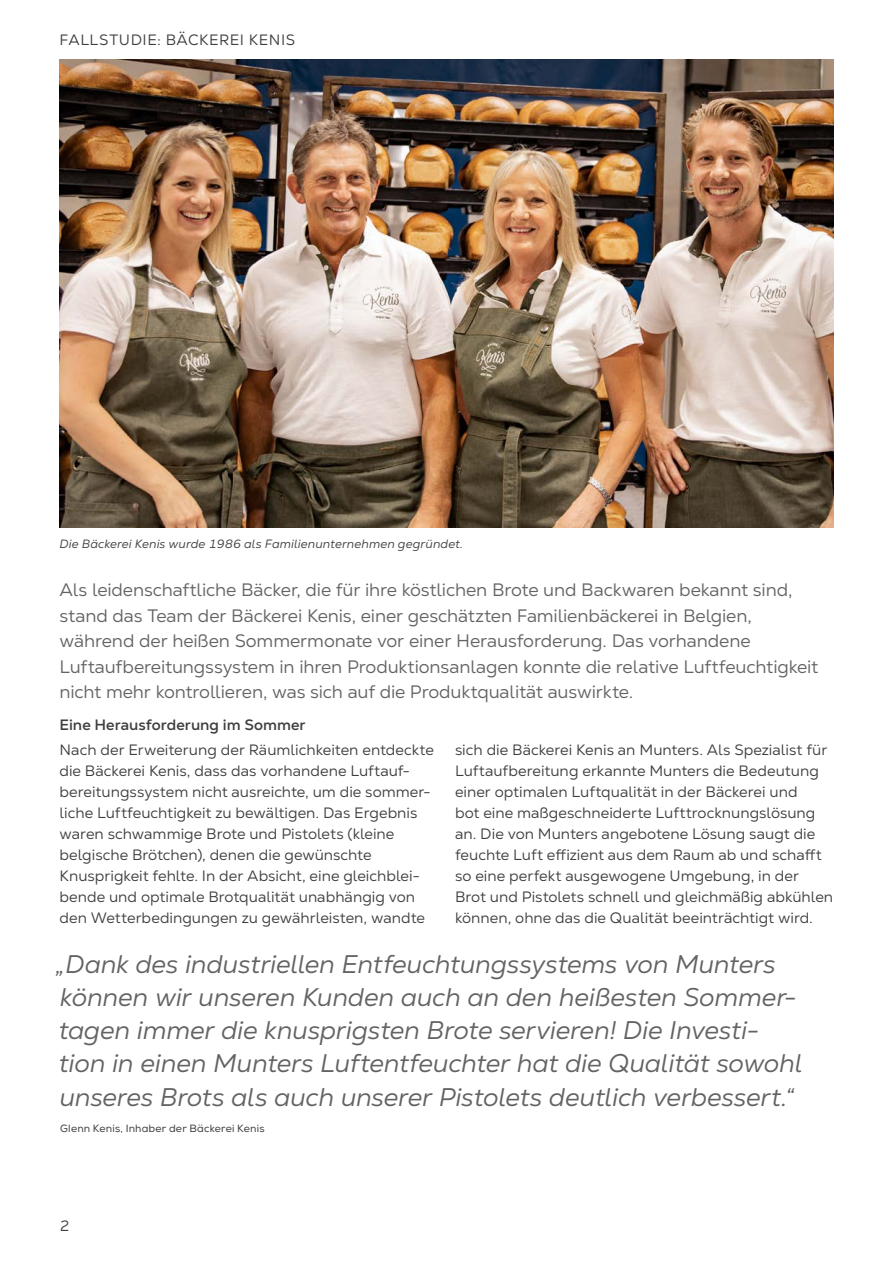
<style>
.page{position:relative;width:893px;height:1263px;background:#fff}
.page>*{position:absolute;margin:0;border:0;box-sizing:border-box;transform-origin:0 0}
.t1{font:italic 25.5px/33.3px "Nexa Text";letter-spacing:-.01em;color:#636366}
.t2{font:18px/25.5px "Nexa Text";letter-spacing:-.01em;color:#636366}
.t3{font:15px/21px "Nexa Text";color:#3e3e3f}
.t4{font:700 15px "Nexa Text";letter-spacing:.005em;color:#3e3e3f}
.t5{font:15px "Nexa Text";letter-spacing:.035em;color:#3e3e3f}
.t6{font:italic 12px "Nexa Text";letter-spacing:.01em;color:#3e3e3f}
.t7{font:10.5px "Nexa";letter-spacing:.015em;color:#3e3e3f}
</style>
<div class="page">
<img style="left:60px;top:60px;width:773px;height:467px">
<p class="t5" style="left:60px;top:30px;width:237px">FALLSTUDIE: BÄCKEREI KENIS</p>
<p class="t6" style="left:60px;top:536px;width:405px">Die Bäckerei Kenis wurde 1986 als Familienunternehmen gegründet.</p>
<p class="t2" style="left:60px;top:577px;width:760px">Als leidenschaftliche Bäcker, die für ihre köstlichen Brote und Backwaren bekannt sind, stand das Team der Bäckerei Kenis, einer geschätzten Familienbäckerei in Belgien, während der heißen Sommermonate vor einer Herausforderung. Das vorhandene Luftaufbereitungssystem in ihren Produktionsanlagen konnte die relative Luftfeuchtigkeit nicht mehr kontrollieren, was sich auf die Produktqualität auswirkte.</p>
<p class="t4" style="left:60px;top:715px;width:248px">Eine Herausforderung im Sommer</p>
<p class="t3" style="left:60px;top:739px;width:376px">Nach der Erweiterung der Räumlichkeiten entdeckte die Bäckerei Kenis, dass das vorhandene Luftauf&shy;bereitungssystem nicht ausreichte, um die sommer&shy;liche Luftfeuchtigkeit zu bewältigen. Das Ergebnis waren schwammige Brote und Pistolets (kleine belgische Brötchen), denen die gewünschte Knusprigkeit fehlte. In der Absicht, eine gleichblei&shy;bende und optimale Brotqualität unabhängig von den Wetterbedingungen zu gewährleisten, wandte</p>
<p class="t3" style="left:455px;top:739px;width:380px">sich die Bäckerei Kenis an Munters. Als Spezialist für Luftaufbereitung erkannte Munters die Bedeutung einer optimalen Luftqualität in der Bäckerei und<br>bot eine maßgeschneiderte Lufttrocknungslösung an. Die von Munters angebotene Lösung saugt die feuchte Luft effizient aus dem Raum ab und schafft so eine perfekt ausgewogene Umgebung, in der Brot und Pistolets schnell und gleichmäßig abkühlen können, ohne das die Qualität beeinträchtigt wird.</p>
<p class="t1" style="left:56px;top:947px;width:749px">„Dank des industriellen Entfeuchtungssystems von Munters können wir unseren Kunden auch an den heißesten Sommer&shy;tagen immer die knusprigsten Brote servieren! Die Investi&shy;tion in einen Munters Luftentfeuchter hat die Qualität sowohl unseres Brots als auch unserer Pistolets deutlich verbessert.“</p>
<p class="t7" style="left:60px;top:1122px;width:206px">Glenn Kenis, Inhaber der Bäckerei Kenis</p>
<p class="t3" style="left:60px;top:1215px;width:12px">2</p>
</div>
